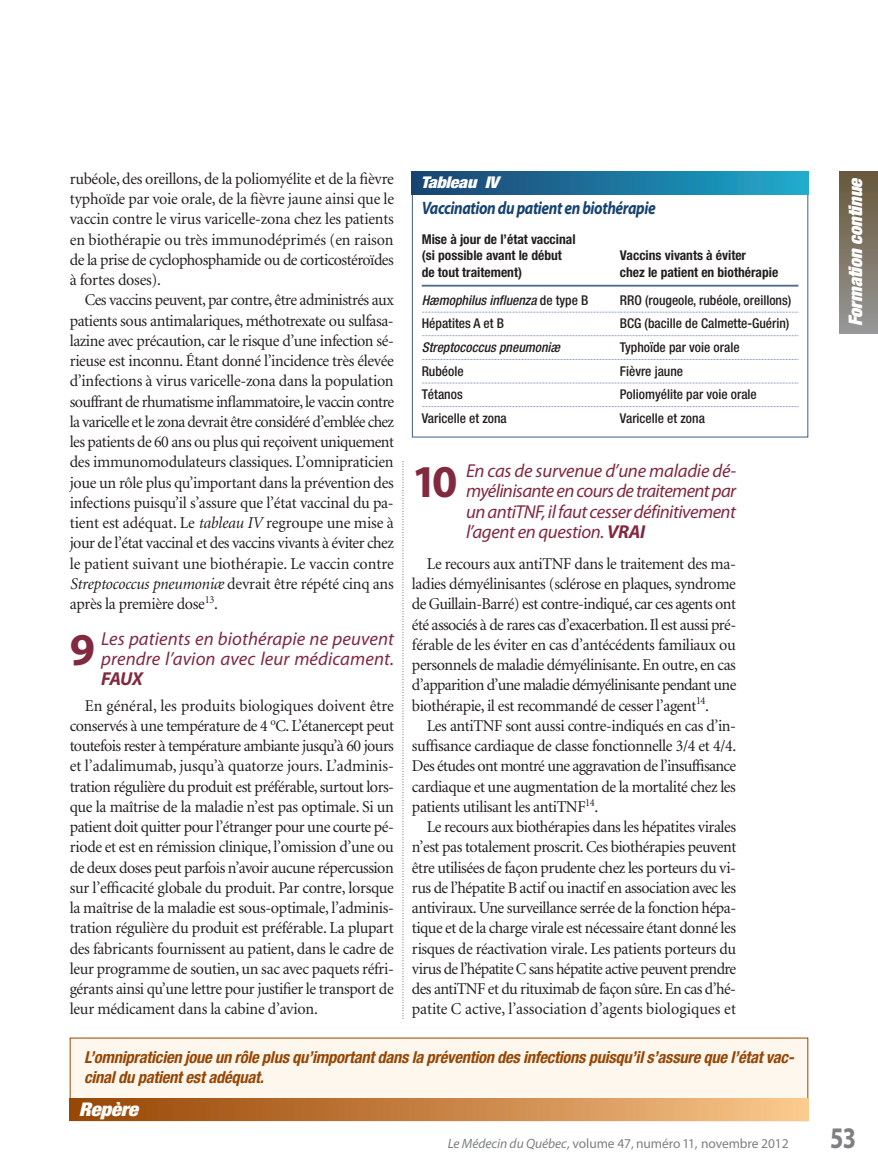
<style>
.page{position:relative;width:878px;height:1175px;background:#fff}
.page>*{position:absolute;margin:0;border:0;box-sizing:border-box;transform-origin:0 0}
.t1{font:700 45.75px "Myriad Pro";color:#82293f}
.t2{font:700 30px "Myriad Pro";color:#7d7f81;scale:.8 1}
.t3{font:italic 900 condensed 18.9px "Helvetica Neue";letter-spacing:-.015em;color:#fff;scale:1.11 1}
.t4{font:italic 18.75px/20.2px "Myriad Pro";color:#82293f}
.t5{font:italic 900 expanded 18.75px "Helvetica Neue";color:#fff}
.t6{font:italic 700 18.75px "Myriad Pro";color:#82293f}
.t7{font:italic 700 18px "Myriad Pro";letter-spacing:-.025em;color:#174371;scale:.85 1}
.t8{font:16.5px/20.2px "Minion";letter-spacing:-.025em;color:#231f20;text-align:justify}
.t9{font:italic 700 condensed 16.5px/20.2px "Helvetica Neue";letter-spacing:-.015em;color:#974705}
.t10{font:italic 900 condensed 16.2px "Helvetica Neue";letter-spacing:-.015em;color:#fff;scale:1.11 1}
.t11{font:500 condensed 13.5px "Helvetica Neue";color:#231f20}
.t12{font:700 condensed 13.5px/16.5px "Helvetica Neue";color:#231f20}
.t13{font:13.5px "Myriad Pro";letter-spacing:-.005em;color:#7d7f81}
.t14{font:italic 500 condensed 13.5px "Helvetica Neue";color:#231f20}
.s1{font-style:italic}
.s2{font-style:normal}
.s3{font-weight:700}
</style>
<div class="page">
<svg style="left:402px;top:461px;width:1px;height:558px"></svg>
<div style="left:839px;top:172px;width:39px;height:162px;background:linear-gradient(to bottom,#68583a,#969797)"></div>
<div style="left:70px;top:1038px;width:737px;height:82px;background:#fef7ed"></div>
<div style="left:70px;top:1098px;width:738px;height:22px;background:linear-gradient(to right,#954302,#fac68a)"></div>
<hr style="left:422px;top:285px;width:376px;height:1px;background:#526b94">
<svg style="left:422px;top:312px;width:376px;height:1px"></svg>
<svg style="left:422px;top:335px;width:376px;height:1px"></svg>
<svg style="left:422px;top:359px;width:376px;height:1px"></svg>
<svg style="left:422px;top:382px;width:376px;height:1px"></svg>
<svg style="left:422px;top:406px;width:376px;height:1px"></svg>
<div style="left:412px;top:172px;width:396px;height:22px;background:linear-gradient(to right,#1b4170,#1ea9cb)"></div>
<p class="t8" style="left:70px;top:170px;width:326px">rubéole, des oreillons, de la poliomyélite et de la fièvre typhoïde par voie orale, de la fièvre jaune ainsi que le vaccin contre le virus varicelle-zona chez les patients en biothérapie ou très immunodéprimés (en raison de la prise de cyclophosphamide ou de corticostéroïdes à fortes doses).</p>
<p class="t8" style="left:70px;top:291px;width:326px;text-indent:15px">Ces vaccins peuvent, par contre, être administrés aux patients sous antimalariques, méthotrexate ou sulfasa&shy;lazine avec précaution, car le risque d’une infection sé&shy;rieuse est inconnu. Étant donné l’incidence très élevée d’infections à virus varicelle-zona dans la population souffrant de rhumatisme inflammatoire, le vaccin contre la varicelle et le zona devrait être considéré d’emblée chez les patients de 60 ans ou plus qui reçoivent uniquement des immunomodulateurs classiques. L’omnipraticien joue un rôle plus qu’important dans la prévention des infections puisqu’il s’assure que l’état vaccinal du pa&shy;tient est adéquat. Le <span class="s1">tableau IV</span> regroupe une mise à jour de l’état vaccinal et des vaccins vivants à éviter chez le patient suivant une biothérapie. Le vaccin contre <span class="s1">Strepto coccus pneumoniæ</span> devrait être répété cinq ans après la première dose<sup>13</sup>.</p>
<h1 class="t1" style="left:70px;top:632px;width:27px">9</h1>
<p class="t4" style="left:101px;top:629px;width:294px">Les patients en biothérapie ne peuvent prendre l’avion avec leur médicament.</p>
<p class="t6" style="left:101px;top:671px;width:43px">FAUX</p>
<p class="t8" style="left:70px;top:696px;width:326px;text-indent:15px">En général, les produits biologiques doivent être conservés à une température de 4 <sup>o</sup>C. L’étanercept peut toutefois rester à température ambiante jusqu’à 60 jours et l’adalimumab, jusqu’à quatorze jours. L’admi nis - tration régulière du produit est préférable, surtout lors - que la maîtrise de la maladie n’est pas optimale. Si un patient doit quitter pour l’étranger pour une courte pé&shy;riode et est en rémission clinique, l’omission d’une ou de deux doses peut parfois n’avoir aucune répercussion sur l’efficacité globale du produit. Par contre, lorsque la maîtrise de la maladie est sous-optimale, l’adminis&shy;tration régulière du produit est préférable. La plupart des fabricants fournissent au patient, dans le cadre de leur programme de soutien, un sac avec paquets réfri&shy;gérants ainsi qu’une lettre pour justifier le transport de leur médicament dans la cabine d’avion.</p>
<p class="t10" style="left:421px;top:177px;width:71px">Tableau IV</p>
<p class="t7" style="left:421px;top:201px;width:277px">Vaccination du patient en biothérapie</p>
<p class="t12" style="left:422px;top:232px;width:155px">Mise à jour de l’état vaccinal (si possible avant le début</p>
<p class="t12" style="left:620px;top:248px;width:128px">Vaccins vivants à éviter</p>
<p class="t12" style="left:422px;top:265px;width:102px">de tout traitement)</p>
<p class="t12" style="left:620px;top:265px;width:160px">chez le patient en biothérapie</p>
<p class="t14" style="left:422px;top:295px;width:168px">Hæmophilus influenza <span class="s2">de type B</span></p>
<p class="t11" style="left:620px;top:295px;width:173px">RRO (rougeole, rubéole, oreillons)</p>
<p class="t11" style="left:422px;top:318px;width:84px">Hépatites A et B</p>
<p class="t11" style="left:620px;top:318px;width:171px">BCG (bacille de Calmette-Guérin)</p>
<p class="t14" style="left:422px;top:342px;width:140px">Streptococcus pneumoniæ</p>
<p class="t11" style="left:620px;top:342px;width:121px">Typhoïde par voie orale</p>
<p class="t11" style="left:422px;top:366px;width:43px">Rubéole</p>
<p class="t11" style="left:620px;top:366px;width:65px">Fièvre jaune</p>
<p class="t11" style="left:422px;top:389px;width:42px">Tétanos</p>
<p class="t11" style="left:620px;top:389px;width:138px">Poliomyélite par voie orale</p>
<p class="t11" style="left:422px;top:413px;width:87px">Varicelle et zona</p>
<p class="t11" style="left:620px;top:413px;width:87px">Varicelle et zona</p>
<h1 class="t1" style="left:412px;top:465px;width:47px">10</h1>
<p class="t4" style="left:466px;top:462px;width:272px;text-align:justify">En cas de survenue d’une maladie dé&shy;myélinisante en cours de traitement par un antiTNF, il faut cesser définitivement l’agent en question. <span class="s3">VRAI</span></p>
<p class="t8" style="left:412px;top:554px;width:326px;text-indent:15px">Le recours aux antiTNF dans le traitement des ma&shy;ladies démyélinisantes (sclérose en plaques, syndrome de Guillain-Barré) est contre-indiqué, car ces agents ont été associés à de rares cas d’exacerbation. Il est aussi pré&shy;férable de les éviter en cas d’antécédents familiaux ou personnels de maladie démyélinisante. En outre, en cas d’apparition d’une maladie démyélinisante pendant une biothérapie, il est recommandé de cesser l’agent<sup>14</sup>.</p>
<p class="t8" style="left:412px;top:716px;width:326px;text-indent:15px">Les antiTNF sont aussi contre-indiqués en cas d’in&shy;suffisance cardiaque de classe fonctionnelle 3/4 et 4/4.<br>Des études ont montré une aggravation de l’insuffisance cardiaque et une augmentation de la mortalité chez les patients utilisant les antiTNF<sup>14</sup>.</p>
<p class="t8" style="left:412px;top:818px;width:326px;text-indent:15px">Le recours aux biothérapies dans les hépatites virales n’est pas totalement proscrit. Ces biothérapies peuvent être utilisées de façon prudente chez les porteurs du vi&shy;rus de l’hépatite B actif ou inactif en association avec les antiviraux. Une surveillance serrée de la fonction hépa&shy;tique et de la charge virale est nécessaire étant donné les risques de réactivation virale. Les patients porteurs du virus de l’hépatite C sans hépatite active peuvent prendre des antiTNF et du rituximab de façon sûre. En cas d’hé&shy;patite C active, l’association d’agents biologiques et</p>
<p class="t9" style="left:84px;top:1048px;width:709px">L’omnipraticien joue un rôle plus qu’important dans la prévention des infections puisqu’il s’assure que l’état vac&shy;cinal du patient est adéquat.</p>
<p class="t3" style="left:79px;top:1102px;width:55px">Repère</p>
<p class="t13" style="left:448px;top:1138px;width:342px"><span class="s1">Le Médecin du Québec,</span> volume 47, numéro 11, novembre 2012</p>
<p class="t5" style="left:848px;top:326px;width:151px;rotate:-90deg">Formation continue</p>
<h2 class="t2" style="left:830px;top:1126px;width:34px">53</h2>
</div>
